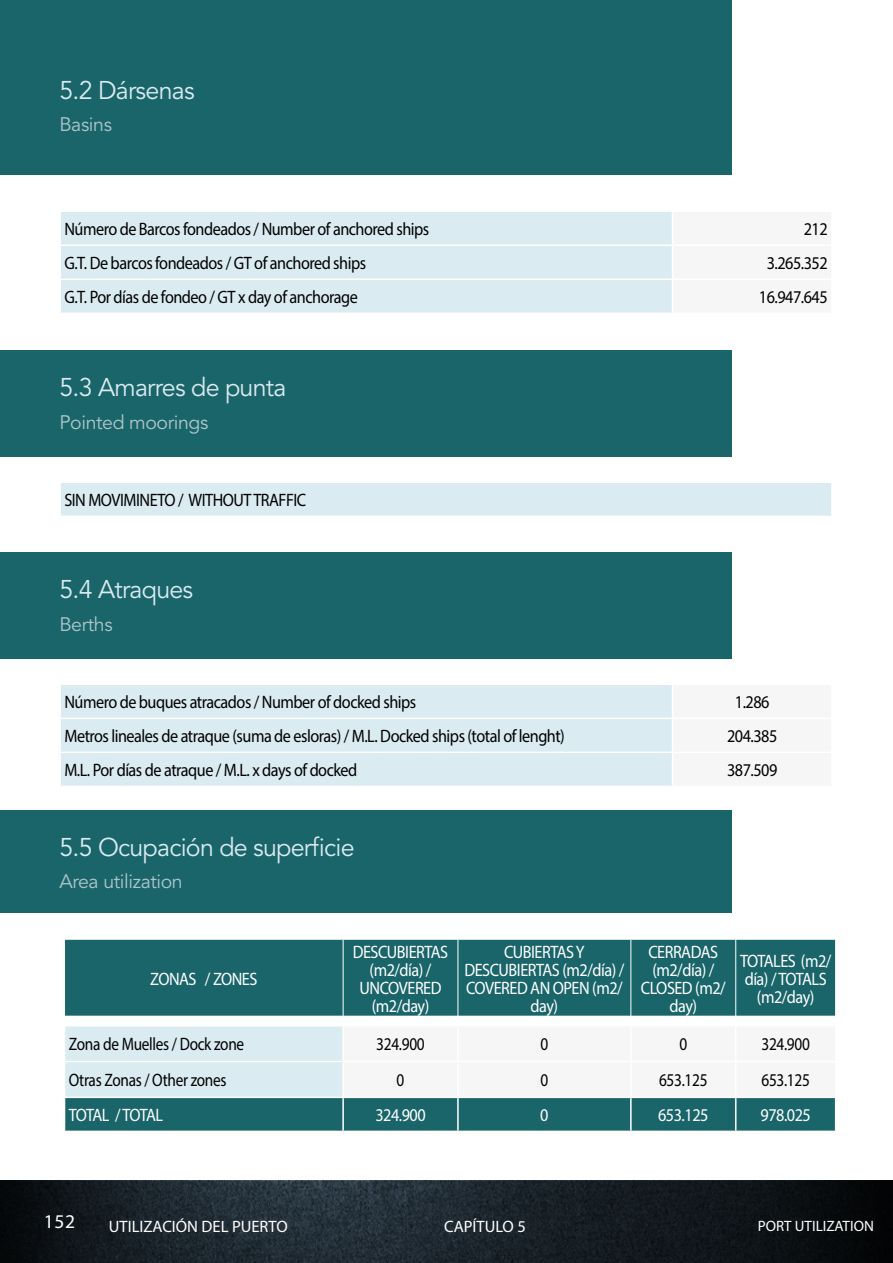
<style>
.page{position:relative;width:893px;height:1263px;background:#fff}
.page>*{position:absolute;margin:0;border:0;box-sizing:border-box;transform-origin:0 0}
.t1{font:25.5px "Avenir";letter-spacing:-.03em;color:#daebf1}
.t2{font:19.5px "Avenir";letter-spacing:-.02em;color:#aec6cb}
.t3{font:19.5px "Myriad Pro";color:#fff}
.t4{font:18px "Myriad Pro";letter-spacing:-.03em;color:#000;scale:.9 1}
.t5{font:18px/18px "Myriad Pro";letter-spacing:-.03em;color:#fff;text-align:center;scale:.9 1}
.t6{font:18px "Myriad Pro";letter-spacing:-.03em;color:#000;scale:.85 1}
.t7{font:18px "Myriad Pro";letter-spacing:-.055em;color:#fff;scale:.9 1}
.t8{font:16.5px "Myriad Pro";color:#fff}
.t9{font:15px "Myriad Pro";color:#fff}
</style>
<div class="page">
<svg style="left:0;top:1181px;width:893px;height:82px;background:#171f25"></svg>
<div style="left:0;top:0;width:731px;height:174px;background:#19656a"></div>
<div style="left:0;top:810px;width:731px;height:102px;background:#19656a"></div>
<div style="left:61px;top:212px;width:611px;height:101px;background:#daebf1"></div>
<hr style="left:59px;top:244px;width:613px;height:2px;background:#fff">
<hr style="left:59px;top:279px;width:613px;height:1px;background:#fff">
<div style="left:65px;top:940px;width:770px;height:190px;background:#19656a"></div>
<hr style="left:343px;top:940px;width:1px;height:76px;background:#fff">
<hr style="left:458px;top:940px;width:1px;height:76px;background:#fff">
<hr style="left:630px;top:940px;width:1px;height:76px;background:#fff">
<hr style="left:735px;top:940px;width:1px;height:76px;background:#fff">
<svg style="left:65px;top:1016px;width:770px;height:80px"></svg>
<hr style="left:342px;top:1026px;width:2px;height:35px;background:#fff">
<hr style="left:342px;top:1062px;width:2px;height:34px;background:#fff">
<hr style="left:342px;top:1098px;width:2px;height:32px;background:#fff">
<hr style="left:457px;top:1026px;width:2px;height:35px;background:#fff">
<hr style="left:630px;top:1026px;width:2px;height:35px;background:#fff">
<hr style="left:457px;top:1062px;width:2px;height:34px;background:#fff">
<hr style="left:457px;top:1098px;width:2px;height:32px;background:#fff">
<hr style="left:735px;top:1026px;width:1px;height:35px;background:#fff">
<hr style="left:630px;top:1062px;width:2px;height:34px;background:#fff">
<hr style="left:735px;top:1062px;width:1px;height:34px;background:#fff">
<hr style="left:630px;top:1098px;width:2px;height:32px;background:#fff">
<hr style="left:735px;top:1098px;width:1px;height:32px;background:#fff">
<hr style="left:64px;top:1025px;width:279px;height:1px;background:#fff">
<hr style="left:343px;top:1025px;width:115px;height:1px;background:#fff">
<hr style="left:343px;top:1061px;width:115px;height:1px;background:#fff">
<hr style="left:458px;top:1025px;width:173px;height:1px;background:#fff">
<hr style="left:631px;top:1025px;width:105px;height:1px;background:#fff">
<hr style="left:458px;top:1061px;width:173px;height:1px;background:#fff">
<hr style="left:631px;top:1061px;width:105px;height:1px;background:#fff">
<hr style="left:736px;top:1025px;width:100px;height:1px;background:#fff">
<hr style="left:736px;top:1061px;width:100px;height:1px;background:#fff">
<hr style="left:64px;top:1061px;width:279px;height:1px;background:#fff">
<hr style="left:64px;top:1096px;width:279px;height:2px;background:#fff">
<hr style="left:343px;top:1096px;width:115px;height:2px;background:#fff">
<hr style="left:458px;top:1096px;width:173px;height:2px;background:#fff">
<hr style="left:631px;top:1096px;width:105px;height:2px;background:#fff">
<hr style="left:736px;top:1096px;width:100px;height:2px;background:#fff">
<div style="left:0;top:351px;width:731px;height:106px;background:#19656a"></div>
<div style="left:60px;top:482px;width:772px;height:34px;background:#daebf1"></div>
<hr style="left:59px;top:483px;width:2px;height:33px;background:#fff">
<hr style="left:831px;top:483px;width:2px;height:33px;background:#fff">
<hr style="left:59px;top:482px;width:774px;height:1px;background:#fff">
<div style="left:0;top:553px;width:731px;height:106px;background:#19656a"></div>
<div style="left:61px;top:685px;width:611px;height:101px;background:#daebf1"></div>
<hr style="left:59px;top:718px;width:613px;height:1px;background:#fff">
<hr style="left:59px;top:752px;width:613px;height:1px;background:#fff">
<h1 class="t1" style="left:59px;top:75px;width:137px">5.2 Dársenas</h1>
<p class="t2" style="left:59px;top:113px;width:54px">Basins</p>
<p class="t4" style="left:64px;top:218px;width:407px">Número de Barcos fondeados / Number of anchored ships</p>
<p class="t4" style="left:804px;top:218px;width:28px">212</p>
<p class="t4" style="left:64px;top:252px;width:337px">G.T. De barcos fondeados / GT of anchored ships</p>
<p class="t4" style="left:767px;top:252px;width:69px">3.265.352</p>
<p class="t4" style="left:64px;top:286px;width:327px">G.T. Por días de fondeo / GT x day of anchorage</p>
<p class="t4" style="left:759px;top:286px;width:78px">16.947.645</p>
<h1 class="t1" style="left:59px;top:373px;width:228px">5.3 Amarres de punta</h1>
<p class="t2" style="left:59px;top:411px;width:151px">Pointed moorings</p>
<p class="t4" style="left:64px;top:489px;width:270px">SIN MOVIMINETO / WITHOUT TRAFFIC</p>
<h1 class="t1" style="left:59px;top:575px;width:135px">5.4 Atraques</h1>
<p class="t2" style="left:59px;top:613px;width:55px">Berths</p>
<p class="t4" style="left:64px;top:691px;width:393px">Número de buques atracados / Number of docked ships</p>
<p class="t4" style="left:735px;top:691px;width:40px">1.286</p>
<p class="t4" style="left:64px;top:725px;width:558px">Metros lineales de atraque (suma de esloras) / M.L. Docked ships (total of lenght)</p>
<p class="t4" style="left:727px;top:725px;width:57px">204.385</p>
<p class="t4" style="left:64px;top:759px;width:327px">M.L. Por días de atraque / M.L. x days of docked</p>
<p class="t4" style="left:727px;top:759px;width:57px">387.509</p>
<h1 class="t1" style="left:59px;top:832px;width:297px">5.5 Ocupación de superficie</h1>
<p class="t2" style="left:59px;top:870px;width:125px">Area utilization</p>
<p class="t5" style="left:150px;top:969px;width:121px">ZONAS / ZONES</p>
<p class="t5" style="left:353px;top:942px;width:108px">DESCUBIERTAS (m2/día) /<br>UNCOVERED (m2/day)</p>
<p class="t5" style="left:464px;top:942px;width:179px">CUBIERTAS Y<br>DESCUBIERTAS (m2/día) /<br>COVERED AN OPEN (m2/ day)</p>
<p class="t5" style="left:641px;top:942px;width:96px">CERRADAS (m2/día) /<br>CLOSED (m2/ day)</p>
<p class="t5" style="left:740px;top:951px;width:103px">TOTALES (m2/ día) / TOTALS (m2/day)</p>
<p class="t6" style="left:69px;top:1033px;width:208px">Zona de Muelles / Dock zone</p>
<p class="t6" style="left:376px;top:1033px;width:58px">324.900</p>
<p class="t6" style="left:540px;top:1033px;width:11px">0</p>
<p class="t6" style="left:679px;top:1033px;width:11px">0</p>
<p class="t6" style="left:761px;top:1033px;width:58px">324.900</p>
<p class="t6" style="left:69px;top:1069px;width:187px">Otras Zonas / Other zones</p>
<p class="t6" style="left:397px;top:1069px;width:11px">0</p>
<p class="t6" style="left:540px;top:1069px;width:11px">0</p>
<p class="t6" style="left:659px;top:1069px;width:58px">653.125</p>
<p class="t6" style="left:761px;top:1069px;width:58px">653.125</p>
<p class="t7" style="left:69px;top:1104px;width:106px">TOTAL / TOTAL</p>
<p class="t5" style="left:375px;top:1106px;width:57px">324.900</p>
<p class="t5" style="left:540px;top:1106px;width:11px">0</p>
<p class="t5" style="left:658px;top:1106px;width:57px">653.125</p>
<p class="t5" style="left:760px;top:1106px;width:57px">978.025</p>
<p class="t3" style="left:44px;top:1210px;width:33px">152</p>
<p class="t8" style="left:109px;top:1216px;width:180px">UTILIZACIÓN DEL PUERTO</p>
<p class="t8" style="left:444px;top:1217px;width:83px">CAPÍTULO 5</p>
<p class="t9" style="left:758px;top:1217px;width:118px">PORT UTILIZATION</p>
</div>
